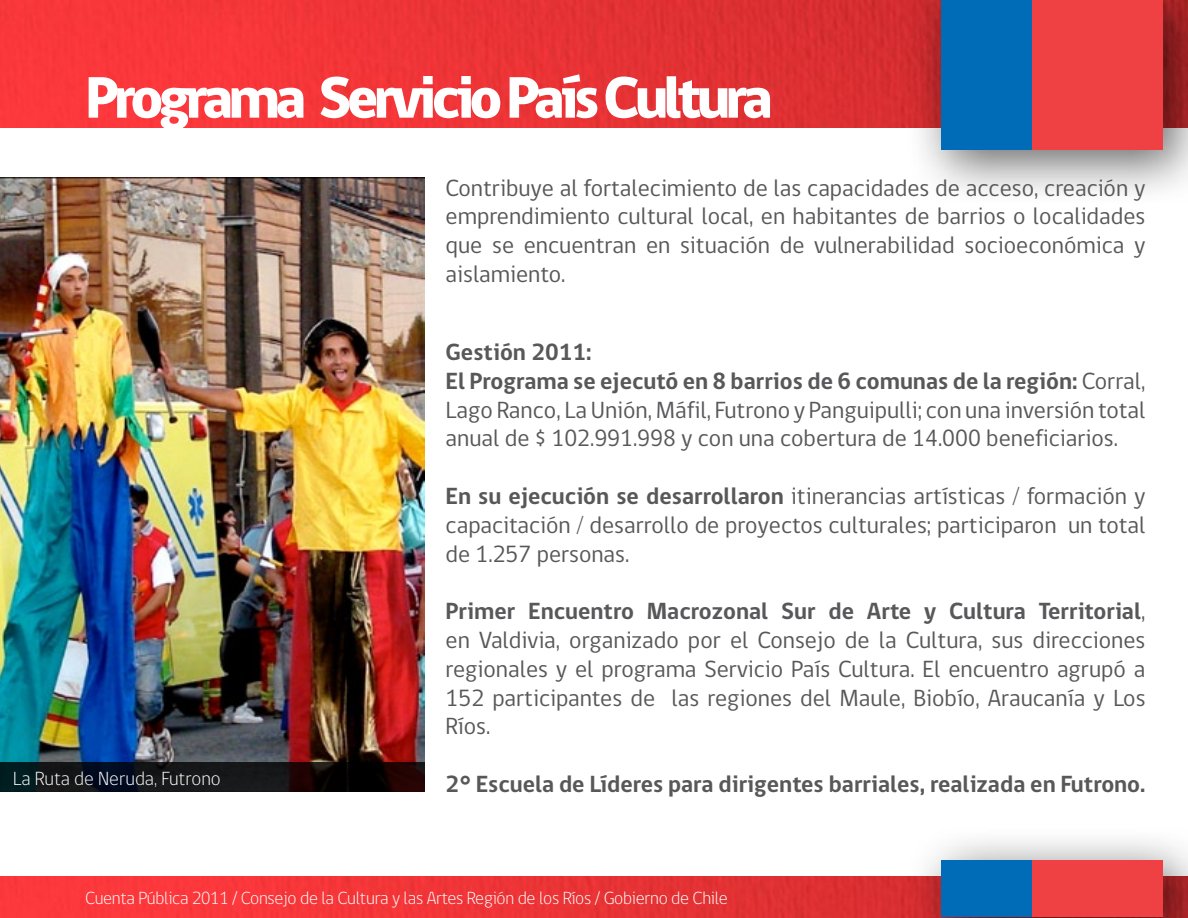
<style>
.page{position:relative;width:1188px;height:918px;background:#fff}
.page>*{position:absolute;margin:0;border:0;box-sizing:border-box;transform-origin:0 0}
.t1{font:800 60px "gob CL";letter-spacing:-.08em;color:#fff}
.t2{font:24px/28.8px "gob CL";color:#58585a;text-align:justify}
.t3{font:700 24px "gob CL";color:#58585a}
.t4{font:300 19.5px "gob CL";color:#fff}
.t5{font:300 18px "gob CL";letter-spacing:-.015em;color:#fff}
.s1{font-weight:700}
</style>
<div class="page">
<img style="left:0;top:178px;width:424px;height:584px">
<svg style="left:0;top:762px;width:424px;height:30px;background:#0f0f12"></svg>
<img style="left:0;top:0;width:901px;height:128px">
<img style="left:0;top:876px;width:901px;height:42px">
<div style="left:901px;top:820px;width:287px;height:98px;background:#000;opacity:.6"></div>
<div style="left:941px;top:861px;width:91px;height:56px;background:#006cb7"></div>
<div style="left:1032px;top:861px;width:131px;height:56px;background:#ef4144"></div>
<div style="left:901px;top:0;width:287px;height:204px;background:#000;opacity:.6"></div>
<div style="left:941px;top:0;width:91px;height:150px;background:#006cb7"></div>
<div style="left:1032px;top:0;width:131px;height:150px;background:#ef4144"></div>
<h1 class="t1" style="left:85px;top:57px;width:689px">Programa Servicio País Cultura</h1>
<p class="t2" style="left:446px;top:174px;width:701px">Contribuye al fortalecimiento de las capacidades de acceso, creación y emprendimiento cultural local, en habitantes de barrios o localidades que se encuentran en situación de vulnerabilidad socioeconómica y aislamiento.</p>
<p class="t4" style="left:13px;top:765px;width:210px">La Ruta de Neruda, Futrono</p>
<p class="t2" style="left:446px;top:338px;width:701px;text-align:left"><span class="s1">Gestión 2011:<br>El Programa se ejecutó en 8 barrios de 6 comunas de la región:</span> Corral, Lago Ranco, La Unión, Máfil, Futrono y Panguipulli; con una inversión total anual de $ 102.991.998 y con una cobertura de 14.000 beneficiarios.</p>
<p class="t2" style="left:446px;top:482px;width:701px"><span class="s1">En su ejecución se desarrollaron</span> itinerancias artísticas / formación y capacitación / desarrollo de proyectos culturales; participaron un total de 1.257 personas.</p>
<p class="t2" style="left:446px;top:597px;width:701px"><span class="s1">Primer Encuentro Macrozonal Sur de Arte y Cultura Territorial</span>, en Valdivia, organizado por el Consejo de la Cultura, sus direcciones regionales y el programa Servicio País Cultura. El encuentro agrupó a 152 participantes de las regiones del Maule, Biobío, Araucanía y Los Ríos.</p>
<p class="t3" style="left:446px;top:768px;width:701px">2° Escuela de Líderes para dirigentes barriales, realizada en Futrono.</p>
<p class="t5" style="left:85px;top:886px;width:644px">Cuenta Pública 2011 / Consejo de la Cultura y las Artes Región de los Ríos / Gobierno de Chile</p>
</div>
